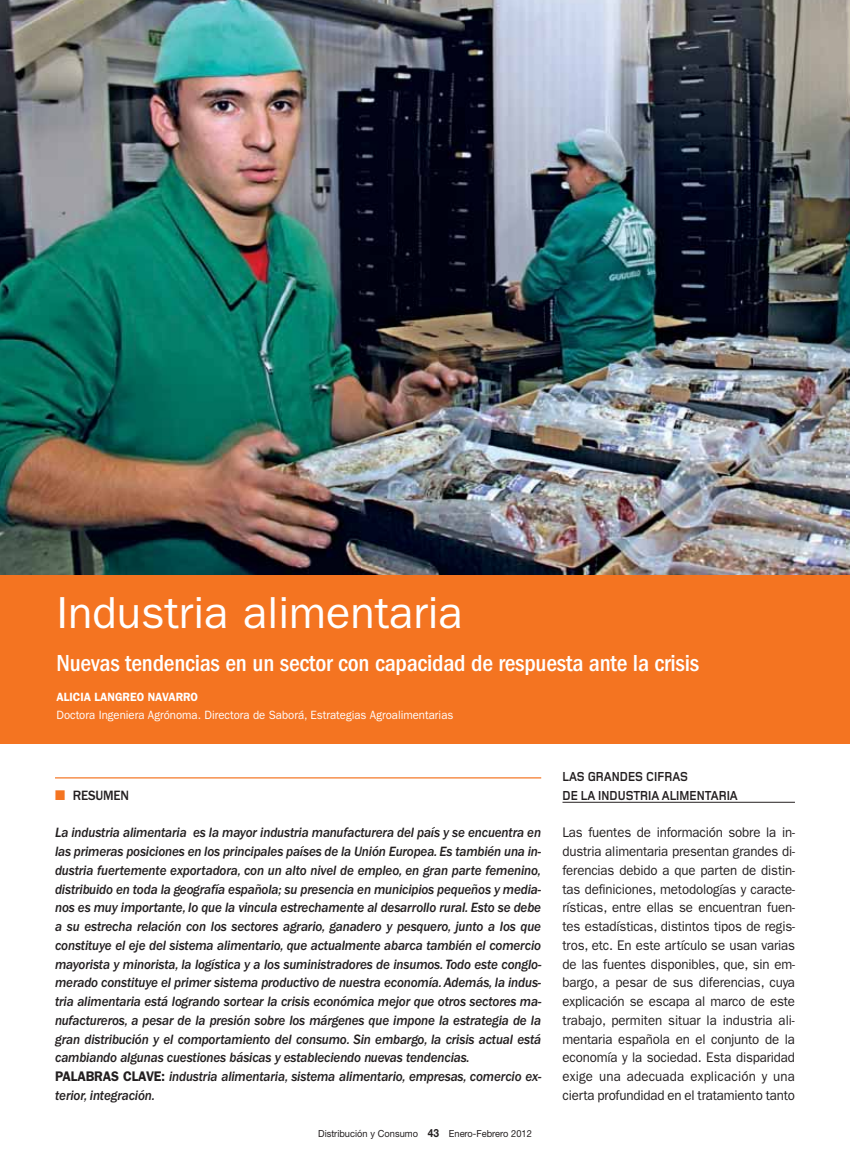
<style>
.page{position:relative;width:850px;height:1174px;background:#fff}
.page>*{position:absolute;margin:0;border:0;box-sizing:border-box;transform-origin:0 0}
.t1{font:45px "Franklin Gothic";color:#fff}
.t2{font:500 condensed 24px "Franklin Gothic";letter-spacing:-.01em;color:#fff}
.t3{font:italic 500 13.95px/18.8px "Franklin Gothic";letter-spacing:-.01em;color:#231f20;scale:.95 1}
.t4{font:13.95px/18.8px "Franklin Gothic";letter-spacing:-.01em;color:#231f20;text-align:justify;scale:.95 1}
.t5{font:500 13.95px "Franklin Gothic";letter-spacing:-.01em;color:#231f20;scale:.95 1}
.t6{font:700 13.5px/18.8px "Foundry Monoline";color:#231f20;scale:.9 1}
.t7{font:12px "Franklin Gothic";color:#fff;scale:.95 1}
.t8{font:600 12px "Franklin Gothic";color:#fff;scale:.95 1}
.t9{font:9.75px "Helvetica Neue";color:#231f20;scale:.95 1}
.s1{color:#f47421}
.s2{font-weight:600;font-style:normal}
.s3{font-weight:700;font-size:11.25px}
</style>
<div class="page">
<img style="left:0;top:0;width:850px;height:574px">
<div style="left:0;top:574px;width:850px;height:169px;background:#f47421"></div>
<hr style="left:55px;top:777px;width:486px;height:1px;background:#f47421">
<hr style="left:562px;top:801px;width:233px;height:1px;background:#231f20">
<h1 class="t1" style="left:57px;top:597px;width:408px">Industria alimentaria</h1>
<h2 class="t2" style="left:57px;top:654px;width:644px">Nuevas tendencias en un sector con capacidad de respuesta ante la crisis</h2>
<p class="t8" style="left:57px;top:692px;width:151px">ALICIA LANGREO NAVARRO</p>
<p class="t7" style="left:57px;top:710px;width:419px">Doctora Ingeniera Agrónoma. Directora de Saborá, Estrategias Agroalimentarias</p>
<p class="t5" style="left:55px;top:790px;width:80px"><span class="s1">■</span> RESUMEN</p>
<p class="t3" style="left:55px;top:824px;width:513px">La industria alimentaria es la mayor industria manufacturera del país y se encuentra en las primeras posiciones en los principales países de la Unión Europea. Es también una in&shy;dustria fuertemente exportadora, con un alto nivel de empleo, en gran parte femenino, distribuido en toda la geografía española; su presencia en municipios pequeños y media&shy;nos es muy importante, lo que la vincula estrechamente al desarrollo rural. Esto se debe a su estrecha relación con los sectores agrario, ganadero y pesquero, junto a los que constituye el eje del sistema alimentario, que actualmente abarca también el comercio mayorista y minorista, la logística y a los suministradores de insumos. Todo este conglo&shy;merado constituye el primer sistema productivo de nuestra economía. Además, la indus&shy;tria alimentaria está logrando sortear la crisis económica mejor que otros sectores ma&shy;nufactureros, a pesar de la presión sobre los márgenes que impone la estrategia de la gran distribución y el comportamiento del consumo. Sin embargo, la crisis actual está cambiando algunas cuestiones básicas y estableciendo nuevas tendencias.<br><span class="s2">PALABRAS CLAVE:</span> industria alimentaria, sistema alimentario, empresas, comercio ex&shy;terior, integración.</p>
<p class="t9" style="left:318px;top:1129px;width:226px">Distribución y Consumo <span class="s3">43</span> Enero-Febrero 2012</p>
<p class="t6" style="left:562px;top:768px;width:196px">LAS GRANDES CIFRAS<br>DE LA INDUSTRIA ALIMENTARIA</p>
<p class="t4" style="left:562px;top:824px;width:246px">Las fuentes de información sobre la in&shy;dustria alimentaria presentan grandes di&shy;ferencias debido a que parten de distin&shy;tas definiciones, metodologías y caracte&shy;rísticas, entre ellas se encuentran fuen&shy;tes estadísticas, distintos tipos de regis&shy;tros, etc. En este artículo se usan varias de las fuentes disponibles, que, sin em&shy;bargo, a pesar de sus diferencias, cuya explicación se escapa al marco de este trabajo, permiten situar la industria ali&shy;mentaria española en el conjunto de la economía y la sociedad. Esta disparidad exige una adecuada explicación y una cierta profundidad en el tratamiento tanto</p>
</div>
